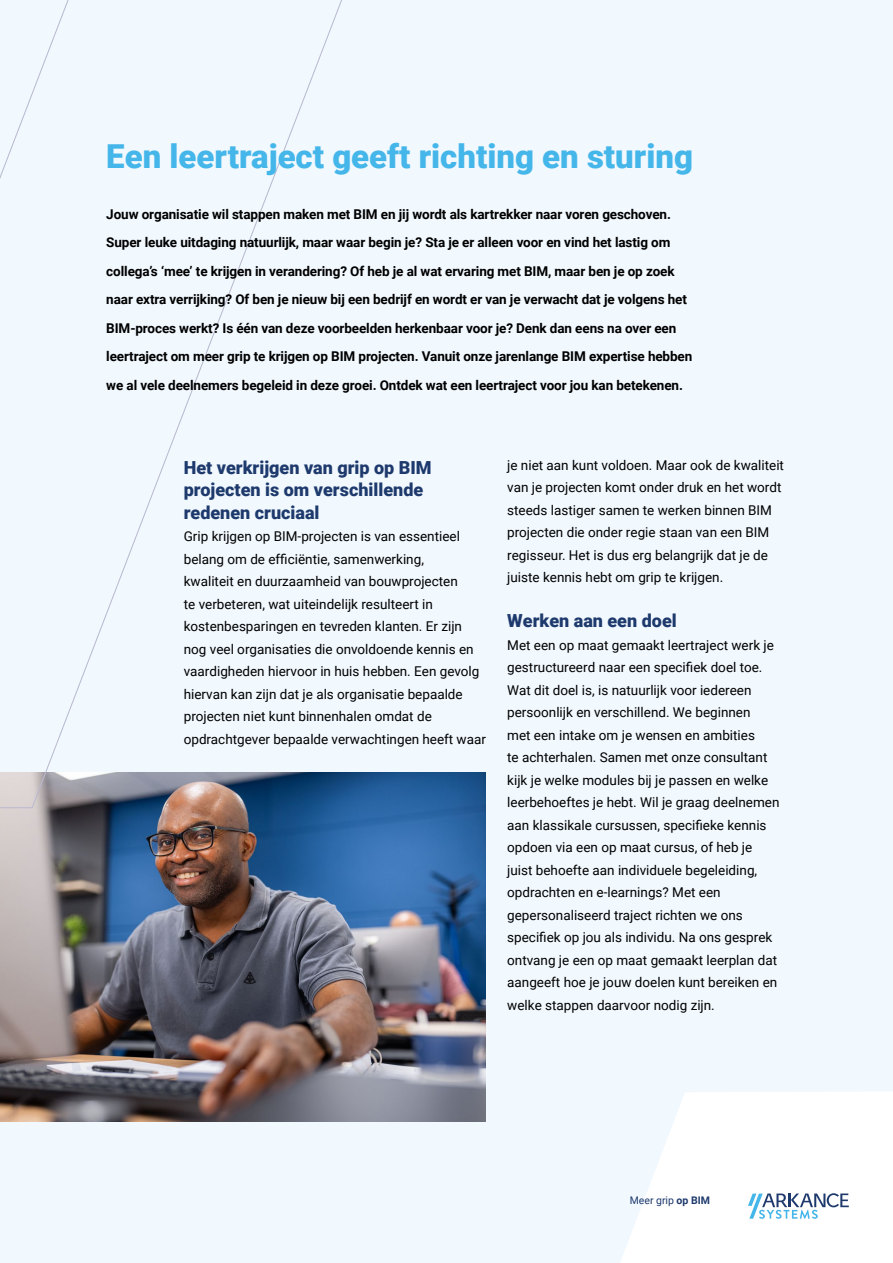
<style>
.page{position:relative;width:893px;height:1263px;background:#f1f8fe}
.page>*{position:absolute;margin:0;border:0;box-sizing:border-box;transform-origin:0 0}
.t1{font:900 33px "Roboto";color:#45b6e9}
.t2{font:900 18px/22.5px "Roboto";color:#1e3a6d}
.t3{font:13.5px/22.5px "Roboto";color:#000}
.t4{font:700 13.5px/28.5px "Roboto";letter-spacing:-.01em;color:#000}
.t5{font:10.5px "Roboto";color:#1e3a6d}
.s1{font-weight:700}
</style>
<div class="page">
<svg style="left:385px;top:1092px;width:508px;height:171px"></svg>
<img style="left:0;top:772px;width:486px;height:349px">
<svg style="left:0;top:0;width:377px;height:808px"></svg>
<svg style="left:748px;top:1193px;width:101px;height:26px"></svg>
<h1 class="t1" style="left:106px;top:133px;width:588px">Een leertraject geeft richting en sturing</h1>
<p class="t4" style="left:106px;top:199px;width:588px">Jouw organisatie wil stappen maken met BIM en jij wordt als kartrekker naar voren geschoven.<br>Super leuke uitdaging natuurlijk, maar waar begin je? Sta je er alleen voor en vind het lastig om collega’s ‘mee’ te krijgen in verandering? Of heb je al wat ervaring met BIM, maar ben je op zoek naar extra verrijking? Of ben je nieuw bij een bedrijf en wordt er van je verwacht dat je volgens het BIM-proces werkt? Is één van deze voorbeelden herkenbaar voor je? Denk dan eens na over een leertraject om meer grip te krijgen op BIM projecten. Vanuit onze jarenlange BIM expertise hebben we al vele deelnemers begeleid in deze groei. Ontdek wat een leertraject voor jou kan betekenen.</p>
<h2 class="t2" style="left:184px;top:455px;width:249px">Het verkrijgen van grip op BIM projecten is om verschillende redenen cruciaal</h2>
<p class="t3" style="left:184px;top:525px;width:304px">Grip krijgen op BIM-projecten is van essentieel belang om de efficiëntie, samenwerking,<br>kwaliteit en duurzaamheid van bouwprojecten<br>te verbeteren, wat uiteindelijk resulteert in kostenbesparingen en tevreden klanten. Er zijn nog veel organisaties die onvoldoende kennis en vaardigheden hiervoor in huis hebben. Een gevolg hiervan kan zijn dat je als organisatie bepaalde projecten niet kunt binnenhalen omdat de opdrachtgever bepaalde verwachtingen heeft waar</p>
<p class="t3" style="left:507px;top:453px;width:278px">je niet aan kunt voldoen. Maar ook de kwaliteit van je projecten komt onder druk en het wordt steeds lastiger samen te werken binnen BIM projecten die onder regie staan van een BIM regisseur. Het is dus erg belangrijk dat je de juiste kennis hebt om grip te krijgen.</p>
<h2 class="t2" style="left:507px;top:609px;width:171px">Werken aan een doel</h2>
<p class="t3" style="left:507px;top:633px;width:274px">Met een op maat gemaakt leertraject werk je gestructureerd naar een specifiek doel toe.<br>Wat dit doel is, is natuurlijk voor iedereen persoonlijk en verschillend. We beginnen<br>met een intake om je wensen en ambities<br>te achterhalen. Samen met onze consultant kijk je welke modules bij je passen en welke leerbehoeftes je hebt. Wil je graag deelnemen aan klassikale cursussen, specifieke kennis opdoen via een op maat cursus, of heb je juist behoefte aan individuele begeleiding, opdrachten en e-learnings? Met een gepersonaliseerd traject richten we ons specifiek op jou als individu. Na ons gesprek ontvang je een op maat gemaakt leerplan dat aangeeft hoe je jouw doelen kunt bereiken en welke stappen daarvoor nodig zijn.</p>
<p class="t5" style="left:630px;top:1193px;width:82px">Meer grip <span class="s1">op BIM</span></p>
</div>
